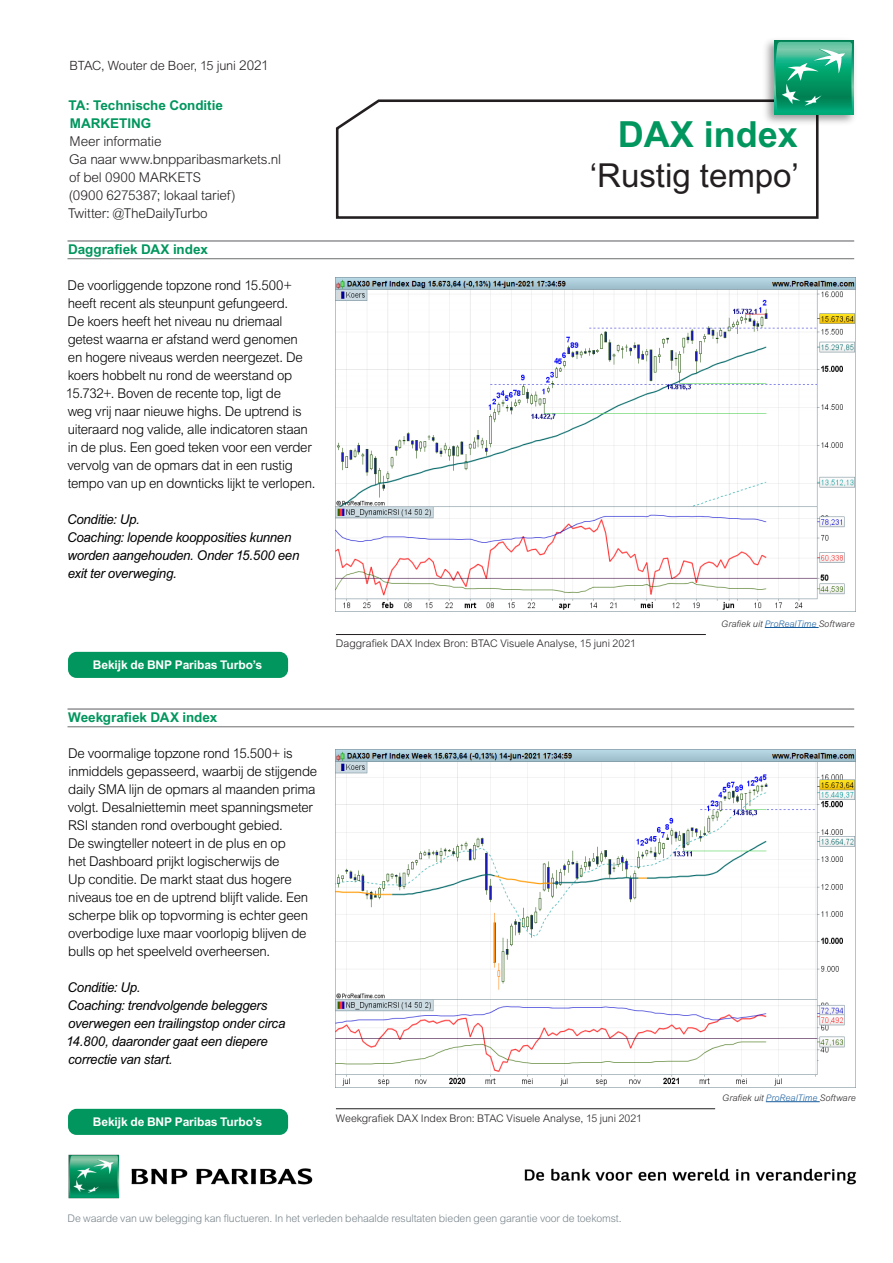
<style>
.page{position:relative;width:893px;height:1263px;background:#fff}
.page>*{position:absolute;margin:0;border:0;box-sizing:border-box;transform-origin:0 0}
.Réf_8_couv{font:700 36px "Arial MT Std";color:#00965d}
.Réf_8_couv-2{font:33px "Arial MT Std";color:#231f20}
.Body{font:300 13.5px/18px "Arial MT Std";letter-spacing:-.02em;color:#000}
.Body-2{font:italic 13.5px/18px "Arial MT Std";letter-spacing:-.02em;color:#000}
.Intro_text_14_16pt{font:300 13.5px/18px "Arial MT Std";letter-spacing:-.015em;color:#231f20}
.Subheading_level_1_9{font:700 13.5px "Arial MT Std";letter-spacing:-.005em;color:#00965d}
.Subheading_level_1_9-2{font:300 13.5px "Arial MT Std";letter-spacing:-.01em;color:#231f20}
.Business_area_8_5_9p{font:300 12.75px "Arial MT Std";letter-spacing:-.015em;color:#231f20}
.t1{font:700 12px "Arial MT Std";letter-spacing:-.01em;color:#fff}
.Bullet_points_level{font:300 10.5px "Arial MT Std";color:#231f20}
.t2{font:300 10.5px "Arial MT Std";letter-spacing:-.01em;color:#78848a}
.Intro_text_14_16pt-2{font:italic 300 9px "Arial MT Std";letter-spacing:.005em;color:#231f20}
.s1{font-size:13.5px}
.s2{color:#175d9e}
</style>
<div class="page">
<hr style="left:68px;top:240px;width:786px;height:2px;background:#6c6d70">
<hr style="left:68px;top:258px;width:786px;height:1px;background:#6c6d70">
<img style="left:336px;top:278px;width:519px;height:332px">
<img style="left:336px;top:749px;width:519px;height:337px">
<hr style="left:336px;top:634px;width:370px;height:1px;background:#231f20">
<hr style="left:336px;top:1108px;width:379px;height:1px;background:#231f20">
<div style="left:68px;top:652px;width:220px;height:26px;background:#00965d;border-radius:9px"></div>
<div style="left:68px;top:1109px;width:220px;height:26px;background:#00965d;border-radius:9px"></div>
<svg style="left:335px;top:99px;width:484px;height:120px"></svg>
<img style="left:759px;top:40px;width:96px;height:89px">
<svg style="left:774px;top:41px;width:80px;height:74px"></svg>
<svg style="left:775px;top:42px;width:77px;height:71px;background:#2cab82"></svg>
<hr style="left:765px;top:627px;width:54px;height:1px;background:#175d9e">
<hr style="left:766px;top:1101px;width:54px;height:1px;background:#175d9e">
<img style="left:524px;top:1168px;width:333px;height:17px">
<img style="left:68px;top:1154px;width:245px;height:45px">
<hr style="left:68px;top:708px;width:786px;height:2px;background:#6c6d70">
<hr style="left:68px;top:726px;width:786px;height:1px;background:#6c6d70">
<p class="Business_area_8_5_9p" style="left:70px;top:58px;width:201px">BTAC, Wouter de Boer, 15 juni <span class="s1">2021</span></p>
<p class="Subheading_level_1_9" style="left:69px;top:98px;width:156px">TA: Technische Conditie</p>
<p class="Subheading_level_1_9" style="left:70px;top:116px;width:83px">MARKETING</p>
<p class="Subheading_level_1_9-2" style="left:69px;top:134px;width:94px">Meer informatie</p>
<p class="Intro_text_14_16pt" style="left:68px;top:151px;width:214px">Ga naar www.bnpparibasmarkets.nl of bel 0900 MARKETS<br>(0900 6275387; lokaal tarief)<br>Twitter: @TheDailyTurbo</p>
<p class="Subheading_level_1_9" style="left:68px;top:242px;width:141px">Daggrafiek DAX index</p>
<p class="Body" style="left:66px;top:277px;width:251px">De voorliggende topzone rond 15.500+ heeft recent als steunpunt gefungeerd.<br>De koers heeft het niveau nu driemaal getest waarna er afstand werd genomen<br>en hogere niveaus werden neergezet. De koers hobbelt nu rond de weerstand op 15.732+. Boven de recente top, ligt de<br>weg vrij naar nieuwe highs. De uptrend is uiteraard nog valide, alle indicatoren staan in de plus. Een goed teken voor een verder vervolg van de opmars dat in een rustig tempo van up en downticks lijkt te verlopen.</p>
<p class="Body-2" style="left:67px;top:510px;width:234px">Conditie: Up.<br>Coaching: lopende koopposities kunnen worden aangehouden. Onder 15.500 een exit ter overweging.</p>
<p class="t1" style="left:93px;top:658px;width:171px">Bekijk de BNP Paribas Turbo’s</p>
<p class="Subheading_level_1_9" style="left:68px;top:710px;width:151px">Weekgrafiek DAX index</p>
<p class="Body" style="left:68px;top:745px;width:251px">De voormalige topzone rond 15.500+ is inmiddels gepasseerd, waarbij de stijgende daily SMA lijn de opmars al maanden prima volgt. Desalniettemin meet spanningsmeter RSI standen rond overbought gebied.<br>De swingteller noteert in de plus en op<br>het Dashboard prijkt logischerwijs de<br>Up conditie. De markt staat dus hogere niveaus toe en de uptrend blijft valide. Een scherpe blik op topvorming is echter geen overbodige luxe maar voorlopig blijven de bulls op het speelveld overheersen.</p>
<p class="Body-2" style="left:68px;top:978px;width:74px">Conditie: Up.</p>
<p class="Body-2" style="left:66px;top:996px;width:221px">Coaching: trendvolgende beleggers overwegen een trailingstop onder circa 14.800, daaronder gaat een diepere correctie van start.</p>
<p class="t1" style="left:93px;top:1115px;width:171px">Bekijk de BNP Paribas Turbo’s</p>
<p class="Réf_8_couv" style="left:618px;top:114px;width:182px">DAX index</p>
<p class="Réf_8_couv-2" style="left:590px;top:156px;width:211px">‘Rustig tempo’</p>
<p class="Bullet_points_level" style="left:336px;top:638px;width:301px">Daggrafiek DAX Index Bron: BTAC Visuele Analyse, 15 juni 2021</p>
<p class="Intro_text_14_16pt-2" style="left:721px;top:618px;width:135px">Grafiek uit <span class="s2">ProRealTime</span> Software</p>
<p class="Bullet_points_level" style="left:336px;top:1112px;width:308px">Weekgrafiek DAX Index Bron: BTAC Visuele Analyse, 15 juni 2021</p>
<p class="Intro_text_14_16pt-2" style="left:722px;top:1092px;width:135px">Grafiek uit <span class="s2">ProRealTime</span> Software</p>
<p class="t2" style="left:68px;top:1212px;width:556px">De waarde van uw belegging kan fluctueren. In het verleden behaalde resultaten bieden geen garantie voor de toekomst.</p>
</div>
